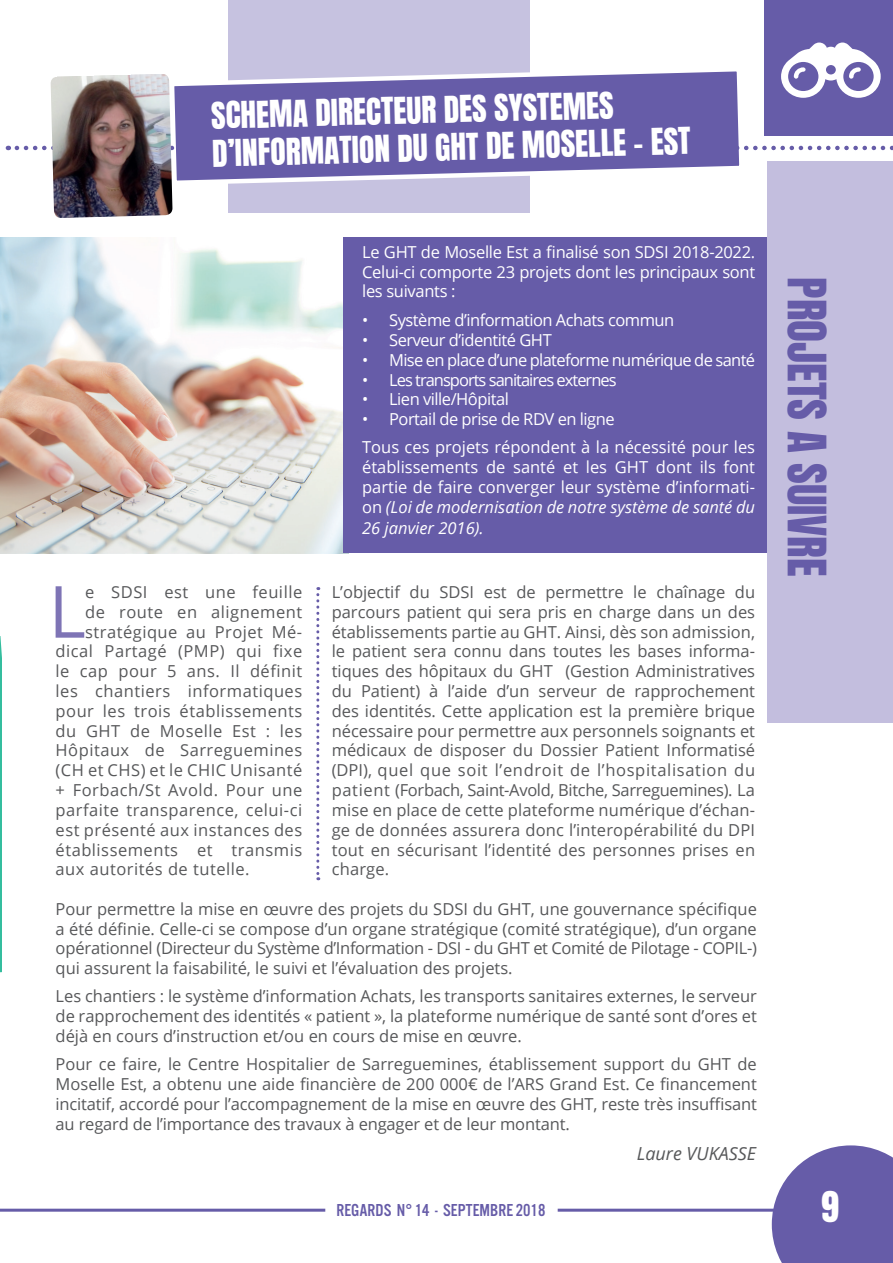
<style>
.page{position:relative;width:893px;height:1263px;background:#fff}
.page>*{position:absolute;margin:0;border:0;box-sizing:border-box;transform-origin:0 0}
.t1{font:72px "Open Sans";color:#7e74b5}
.t2{font:45px "Anton";color:#665ca8}
.t3{font:36px "Anton";color:#fff}
.t4{font:31.5px/37.5px "Anton";color:#fff}
.t5{font:18px "Alternate Got No 3 D";color:#665ca8}
.t6{font:italic 18px "Open Sans";color:#57585a}
.t7{font:16.5px/19.8px "Open Sans";letter-spacing:.03em;color:#57585a;text-align:justify}
.t8{font:16.5px/19.8px "Open Sans";letter-spacing:-.03em;color:#fff;text-align:justify}
.t9{font:16.5px/28.3px "Open Sans";color:#fff}
.t10{font:16.5px "Open Sans";letter-spacing:-.06em;color:#fff}
.t11{font:italic 16.5px "Open Sans";color:#fff}
.s1{font-style:italic}
</style>
<div class="page">
<img style="left:0;top:237px;width:348px;height:316px">
<div style="left:343px;top:237px;width:485px;height:315px;background:#665ca8"></div>
<svg style="left:0;top:636px;width:2px;height:336px"></svg>
<div style="left:765px;top:0;width:128px;height:135px;background:#665ca8"></div>
<svg style="left:781px;top:43px;width:100px;height:55px"></svg>
<div style="left:768px;top:162px;width:125px;height:561px;background:#c3bede"></div>
<div style="left:228px;top:0;width:301px;height:212px;background:#c6c2e0"></div>
<svg style="left:172px;top:65px;width:574px;height:122px"></svg>
<svg style="left:17px;top:146px;width:876px;height:4px;background:#7c74b4"></svg>
<hr style="left:0;top:1209px;width:325px;height:3px;background:#665ca8">
<svg style="left:772px;top:1145px;width:121px;height:118px;background:#786fb2"></svg>
<hr style="left:558px;top:1209px;width:302px;height:3px;background:#665ca8">
<svg style="left:316px;top:587px;width:3px;height:293px"></svg>
<img style="left:50px;top:74px;width:122px;height:144px">
<h3 class="t4" style="left:211px;top:97px;width:481px;rotate:-1deg">SCHEMA DIRECTEUR DES SYSTEMES<br>D’INFORMATION DU GHT DE MOSELLE - EST</h3>
<h1 class="t1" style="left:49px;top:562px;width:39px">L</h1>
<p class="t7" style="left:85px;top:582px;width:219px">e SDSI est une feuille</p>
<p class="t7" style="left:85px;top:601px;width:219px">de route en alignement</p>
<p class="t7" style="left:85px;top:621px;width:219px">stratégique au Projet Mé-</p>
<p class="t7" style="left:56px;top:641px;width:248px">dical Partagé (PMP) qui fixe</p>
<p class="t7" style="left:56px;top:661px;width:248px">le cap pour 5 ans. Il définit</p>
<p class="t7" style="left:56px;top:681px;width:248px">les chantiers informatiques</p>
<p class="t7" style="left:56px;top:700px;width:248px">pour les trois établissements</p>
<p class="t7" style="left:56px;top:720px;width:248px">du GHT de Moselle Est : les</p>
<p class="t7" style="left:56px;top:740px;width:248px">Hôpitaux de Sarreguemines</p>
<p class="t7" style="left:56px;top:760px;width:248px">(CH et CHS) et le CHIC Unisanté</p>
<p class="t7" style="left:56px;top:780px;width:248px">+ Forbach/St Avold. Pour une</p>
<p class="t7" style="left:56px;top:799px;width:248px">parfaite transparence, celui-ci</p>
<p class="t7" style="left:56px;top:819px;width:248px">est présenté aux instances des</p>
<p class="t7" style="left:56px;top:839px;width:248px">établissements et transmis</p>
<p class="t7" style="left:56px;top:859px;width:196px">aux autorités de tutelle.</p>
<p class="t8" style="left:362px;top:241px;width:394px">Le GHT de Moselle Est a finalisé son SDSI 2018-2022.<br>Celui-ci comporte 23 projets dont les principaux sont les suivants :</p>
<p class="t8" style="left:362px;top:310px;width:314px">• Système d’information Achats commun</p>
<p class="t8" style="left:362px;top:330px;width:191px">• Serveur d’identité GHT</p>
<p class="t8" style="left:362px;top:349px;width:394px">• Mise en place d’une plateforme numérique de santé</p>
<p class="t10" style="left:362px;top:368px;width:256px">• Les transports sanitaires externes</p>
<p class="t8" style="left:362px;top:389px;width:148px">• Lien ville/Hôpital</p>
<p class="t9" style="left:362px;top:405px;width:394px">• Portail de prise de RDV en ligne<br>Tous ces projets répondent à la nécessité pour les</p>
<p class="t8" style="left:362px;top:457px;width:394px">établissements de santé et les GHT dont ils font partie de faire converger leur système d’informati&shy;on <span class="s1">(Loi de modernisation de notre système de santé du</span></p>
<p class="t11" style="left:362px;top:517px;width:123px">26 janvier 2016).</p>
<p class="t7" style="left:332px;top:582px;width:425px">L’objectif du SDSI est de permettre le chaînage du parcours patient qui sera pris en charge dans un des établissements partie au GHT. Ainsi, dès son admission, le patient sera connu dans toutes les bases informa&shy;tiques des hôpitaux du GHT (Gestion Administratives du Patient) à l’aide d’un serveur de rapprochement des identités. Cette application est la première brique nécessaire pour permettre aux personnels soignants et médicaux de disposer du Dossier Patient Informatisé (DPI), quel que soit l’endroit de l’hospitalisation du patient (Forbach, Saint-Avold, Bitche, Sarreguemines). La mise en place de cette plateforme numérique d’échan&shy;ge de données assurera donc l’interopérabilité du DPI tout en sécurisant l’identité des personnes prises en charge.</p>
<p class="t7" style="left:56px;top:898px;width:703px">Pour permettre la mise en œuvre des projets du SDSI du GHT, une gouvernance spécifique a été définie. Celle-ci se compose d’un organe stratégique (comité stratégique), d’un organe opérationnel (Directeur du Système d’Information - DSI - du GHT et Comité de Pilotage - COPIL-) qui assurent la faisabilité, le suivi et l’évaluation des projets.</p>
<p class="t7" style="left:56px;top:986px;width:703px">Les chantiers : le système d’information Achats, les transports sanitaires externes, le serveur de rapprochement des identités « patient », la plateforme numérique de santé sont d’ores et déjà en cours d’instruction et/ou en cours de mise en œuvre.</p>
<p class="t7" style="left:56px;top:1054px;width:703px">Pour ce faire, le Centre Hospitalier de Sarreguemines, établissement support du GHT de Moselle Est, a obtenu une aide financière de 200 000€ de l’ARS Grand Est. Ce financement incitatif, accordé pour l’accompagnement de la mise en œuvre des GHT, reste très insuffisant au regard de l’importance des travaux à engager et de leur montant.</p>
<p class="t6" style="left:637px;top:1141px;width:121px">Laure VUKASSE</p>
<p class="t5" style="left:337px;top:1201px;width:210px">REGARDS N° 14 - SEPTEMBRE 2018</p>
<h2 class="t2" style="left:830px;top:277px;width:300px;rotate:90deg">PROJETS A SUIVRE</h2>
<h3 class="t3" style="left:821px;top:1189px;width:20px">9</h3>
</div>
